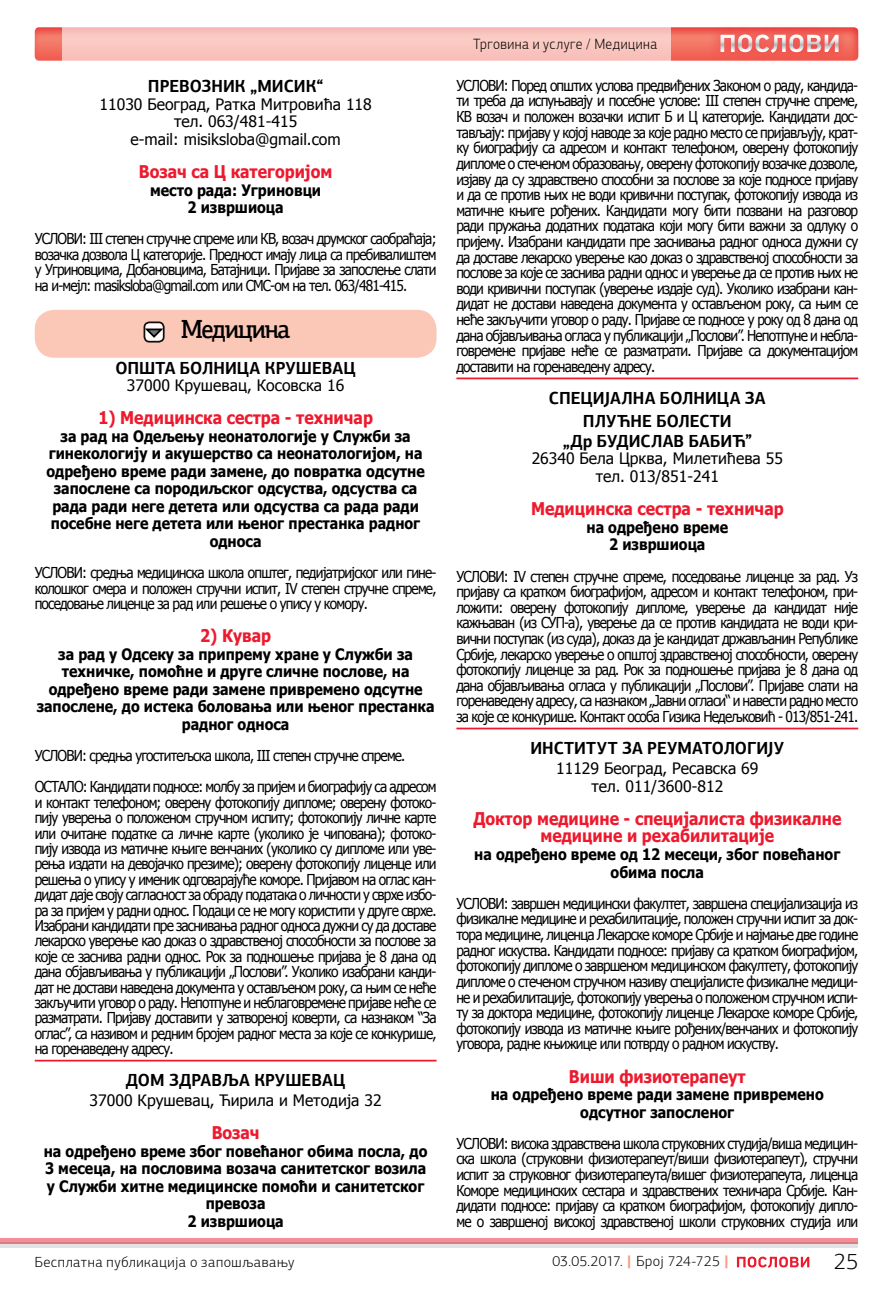
<style>
.page{position:relative;width:893px;height:1290px;background:#fff}
.page>*{position:absolute;margin:0;border:0;box-sizing:border-box;transform-origin:0 0}
.t1{font:500 26.25px "PF Agora Slab Pro";letter-spacing:-.06em;color:#000;scale:.91 1}
.t2{font:300 22.75px "PF Agora Sans Pro";color:#000}
.t3{font:700 17.5px/17.5px "Tahoma";color:#ed1a2e;text-align:center;scale:.9 1}
.t4{font:700 17.5px/22.6px "PF Agora Sans Pro";color:#000;text-align:center;scale:.93 1}
.t5{font:700 15.75px/17.5px "Tahoma";color:#000;text-align:center;scale:.9 1}
.t6{font:15.75px/17.5px "Tahoma";color:#000;text-align:center}
.t7{font:15.05px/15.6px "Tahoma";letter-spacing:-.06em;color:#000;text-align:justify;scale:.91 1}
.t8{font:300 14.88px "PF Agora Sans Pro";letter-spacing:.035em;color:#000;scale:.93 1}
.t9{font:300 14.7px "PF Agora Sans Pro";letter-spacing:.03em;color:#000}
.s1{font-weight:900;color:#f69780}
</style>
<div class="page">
<div style="left:0;top:1238px;width:858px;height:5px;background:#f68c96"></div>
<svg style="left:0;top:1242px;width:858px;height:5px;fill:#e3e3e3"></svg>
<svg style="left:737px;top:1256px;width:72px;height:12px"></svg>
<svg style="left:35px;top:28px;width:823px;height:33px"></svg>
<svg style="left:62px;top:27px;width:609px;height:34px;fill:#f9c5bf"></svg>
<div style="left:709px;top:23px;width:140px;height:41px;background:#ed1a2e;opacity:.75"></div>
<svg style="left:720px;top:34px;width:118px;height:19px"></svg>
<div style="left:35px;top:310px;width:402px;height:48px;background:#fbc8b8;border-radius:20px"></div>
<div style="left:144px;top:322px;width:20px;height:20px;background:#fff;border-radius:5px"></div>
<div style="left:144px;top:321px;width:21px;height:22px;border:2px solid #000;border-radius:5px"></div>
<svg style="left:144px;top:327px;width:21px;height:12px"></svg>
<hr style="left:35px;top:1060px;width:402px;height:1px;background:#ed1a2e">
<hr style="left:456px;top:377px;width:402px;height:2px;background:#ed1a2e">
<hr style="left:456px;top:728px;width:402px;height:1px;background:#ed1a2e">
<p class="t4" style="left:148px;top:75px;width:190px">ПРЕВОЗНИК „МИСИК“</p>
<p class="t6" style="left:100px;top:96px;width:274px">11030 Београд, Ратка Митровића 118 тел. 063/481-415<br>e-mail: misiksloba@gmail.com</p>
<p class="t3" style="left:139px;top:164px;width:216px">Возач са Ц категоријом</p>
<p class="t5" style="left:150px;top:182px;width:192px">место рада: Угриновци<br>2 извршиоца</p>
<p class="t7" style="left:35px;top:232px;width:443px">УСЛОВИ: III степен стручне спреме или КВ, возач друмског саобраћаја; возачка дозвола Ц категорије. Предност имају лица са пребивалиштем у Угриновцима, Добановцима, Батајници. Пријаве за запослење слати на и-мејл: masiksloba@gmail.com или СМС-ом на тел. 063/481-415.</p>
<h1 class="t1" style="left:181px;top:313px;width:122px">Медицина</h1>
<p class="t4" style="left:116px;top:356px;width:260px">ОПШТА БОЛНИЦА КРУШЕВАЦ</p>
<p class="t6" style="left:127px;top:378px;width:219px">37000 Крушевац, Косовска 16</p>
<p class="t3" style="left:98px;top:410px;width:306px">1) Медицинска сестра - техничар</p>
<p class="t5" style="left:46px;top:428px;width:422px">за рад на Одељењу неонатологије у Служби за гинекологију и акушерство са неонатологијом, на одређено време ради замене, до повратка одсутне запослене са породиљског одсуства, одсуства са рада ради неге детета или одсуства са рада ради посебне неге детета или њеног престанка радног односа</p>
<p class="t7" style="left:35px;top:566px;width:443px">УСЛОВИ: средња медицинска школа општег, педијатријског или гине&shy;колошког смера и положен стручни испит, IV степен стручне спреме, поседовање лиценце за рад или решење о упису у комору.</p>
<p class="t3" style="left:200px;top:628px;width:80px">2) Кувар</p>
<p class="t5" style="left:37px;top:646px;width:444px">за рад у Одсеку за припрему хране у Служби за техничке, помоћне и друге сличне послове, на одређено време ради замене привремено одсутне запослене, до истека боловања или њеног престанка радног односа</p>
<p class="t7" style="left:35px;top:741px;width:443px;line-height:31.2px">УСЛОВИ: средња угоститељска школа, III степен стручне спреме.<br>ОСТАЛО: Кандидати подносе: молбу за пријем и биографију са адресом</p>
<p class="t7" style="left:35px;top:795px;width:443px">и контакт телефоном; оверену фотокопију дипломе; оверену фотоко&shy;пију уверења о положеном стручном испиту; фотокопију личне карте или очитане податке са личне карте (уколико је чипована); фотоко&shy;пију извода из матичне књиге венчаних (уколико су дипломе или уве&shy;рења издати на девојачко презиме); оверену фотокопију лиценце или решења о упису у именик одговарајуће коморе. Пријавом на оглас кан&shy;дидат даје своју сагласност за обраду података о личности у сврхе избо&shy;ра за пријем у радни однос. Подаци се не могу користити у друге сврхе.<br>Изабрани кандидати пре заснивања радног односа дужни су да доставе лекарско уверење као доказ о здравственој способности за послове за које се заснива радни однос. Рок за подношење пријава је 8 дана од дана објављивања у публикацији „Послови”. Уколико изабрани канди&shy;дат не достави наведена документа у остављеном року, са њим се неће закључити уговор о раду. Непотпуне и неблаговремене пријаве неће се разматрати. Пријаву доставити у затвореној коверти, са назнаком “За оглас”, са називом и редним бројем радног места за које се конкурише, на горенаведену адресу.</p>
<p class="t4" style="left:126px;top:1069px;width:237px">ДОМ ЗДРАВЉА КРУШЕВАЦ</p>
<p class="t6" style="left:90px;top:1093px;width:294px">37000 Крушевац, Ћирила и Методија 32</p>
<p class="t3" style="left:212px;top:1125px;width:55px">Возач</p>
<p class="t5" style="left:44px;top:1143px;width:428px">на одређено време због повећаног обима посла, до 3 месеца, на пословима возача санитетског возила у Служби хитне медицинске помоћи и санитетског превоза<br>2 извршиоца</p>
<p class="t8" style="left:473px;top:35px;width:199px">Трговина и услуге / Медицина</p>
<p class="t7" style="left:456px;top:78px;width:443px">УСЛОВИ: Поред општих услова предвиђених Законом о раду, кандида&shy;ти треба да испуњавају и посебне услове: III степен стручне спреме, КВ возач и положен возачки испит Б и Ц категорије. Кандидати дос&shy;тављају: пријаву у којој наводе за које радно место се пријављују, крат&shy;ку биографију са адресом и контакт телефоном, оверену фотокопију дипломе о стеченом образовању, оверену фотокопију возачке дозволе, изјаву да су здравствено способни за послове за које подносе пријаву и да се против њих не води кривични поступак, фотокопију извода из матичне књиге рођених. Кандидати могу бити позвани на разговор ради пружања додатних података који могу бити важни за одлуку о пријему. Изабрани кандидати пре заснивања радног односа дужни су да доставе лекарско уверење као доказ о здравственој способности за послове за које се заснива радни однос и уверење да се против њих не води кривични поступак (уверење издаје суд). Уколико изабрани кан&shy;дидат не достави наведена документа у остављеном року, са њим се неће закључити уговор о раду. Пријавe се подносе у року од 8 дана од дана објављивања огласа у публикацији „Послови”. Непотпуне и небла&shy;говремене пријаве неће се разматрати. Пријаве са документацијом доставити на горенаведену адресу.</p>
<p class="t4" style="left:549px;top:387px;width:235px">СПЕЦИЈАЛНА БОЛНИЦА ЗА<br>ПЛУЋНЕ БОЛЕСТИ</p>
<p class="t4" style="left:563px;top:429px;width:205px">„Др БУДИСЛАВ БАБИЋ”</p>
<p class="t6" style="left:532px;top:451px;width:253px">26340 Бела Црква, Милетићева 55 тел. 013/851-241</p>
<p class="t3" style="left:531px;top:501px;width:282px">Медицинска сестра - техничар</p>
<p class="t5" style="left:586px;top:519px;width:159px">на одређено време<br>2 извршиоца</p>
<p class="t7" style="left:456px;top:569px;width:443px">УСЛОВИ: IV степен стручне спреме, поседовање лиценце за рад. Уз пријаву са кратком биографијом, адресом и контакт телефоном, при&shy;ложити: оверену фотокопију дипломе, уверење да кандидат није кажњаван (из СУП-а), уверење да се против кандидата не води кри&shy;вични поступак (из суда), доказ да је кандидат држављанин Републике Србије, лекарско уверење о општој здравственој способности, оверену фотокопију лиценце за рад. Рок за подношење пријава је 8 дана од дана објављивања огласа у публикацији „Послови”. Пријаве слати на горенаведену адресу, са назнаком „Јавни огласи“ и навести радно место за које се конкурише. Контакт особа Гизика Недељковић - 013/851-241.</p>
<p class="t4" style="left:530px;top:737px;width:274px">ИНСТИТУТ ЗА РЕУМАТОЛОГИЈУ</p>
<p class="t6" style="left:556px;top:760px;width:204px">11129 Београд, Ресавска 69 тел. 011/3600-812</p>
<p class="t3" style="left:473px;top:810px;width:410px">Доктор медицине - специјалиста физикалне медицине и рехабилитације</p>
<p class="t5" style="left:474px;top:846px;width:408px">на одређено време од 12 месеци, због повећаног обима посла</p>
<p class="t7" style="left:456px;top:896px;width:443px">УСЛОВИ: завршен медицински факултет, завршена специјализација из физикалне медицине и рехабилитације, положен стручни испит за док&shy;тора медицине, лиценца Лекарске коморе Србије и најмање две године радног искуства. Кандидати подносе: пријаву са кратком биографијом, фотокопију дипломе о завршеном медицинском факултету, фотокопију дипломе о стеченом стручном називу специјалисте физикалне медици&shy;не и рехабилитације, фотокопију уверења о положеном стручном испи&shy;ту за доктора медицине, фотокопију лиценце Лекарске коморе Србије, фотокопију извода из матичне књиге рођених/венчаних и фотокопију уговора, радне књижице или потврду о радном искуству.</p>
<p class="t3" style="left:569px;top:1068px;width:198px">Виши физиотерапеут</p>
<p class="t5" style="left:491px;top:1086px;width:372px">на одређено време ради замене привремено одсутног запосленог</p>
<p class="t7" style="left:456px;top:1136px;width:443px">УСЛОВИ: висока здравствена школа струковних студија/виша медицин&shy;ска школа (струковни физиотерапеут/виши физиотерапеут), стручни испит за струковног физиотерапеута/вишег физиотерапеута, лиценца Коморе медицинских сестара и здравствених техничара Србије. Кан&shy;дидати подносе: пријаву са кратком биографијом, фотокопију дипло&shy;ме о завршеној високој здравственој школи струковних студија или</p>
<p class="t9" style="left:35px;top:1253px;width:261px">Бесплатна публикација о запошљавању</p>
<p class="t9" style="left:552px;top:1253px;width:178px">03.05.2017. <span class="s1">|</span> Број 724-725 <span class="s1">|</span></p>
<h2 class="t2" style="left:834px;top:1248px;width:26px">25</h2>
</div>
